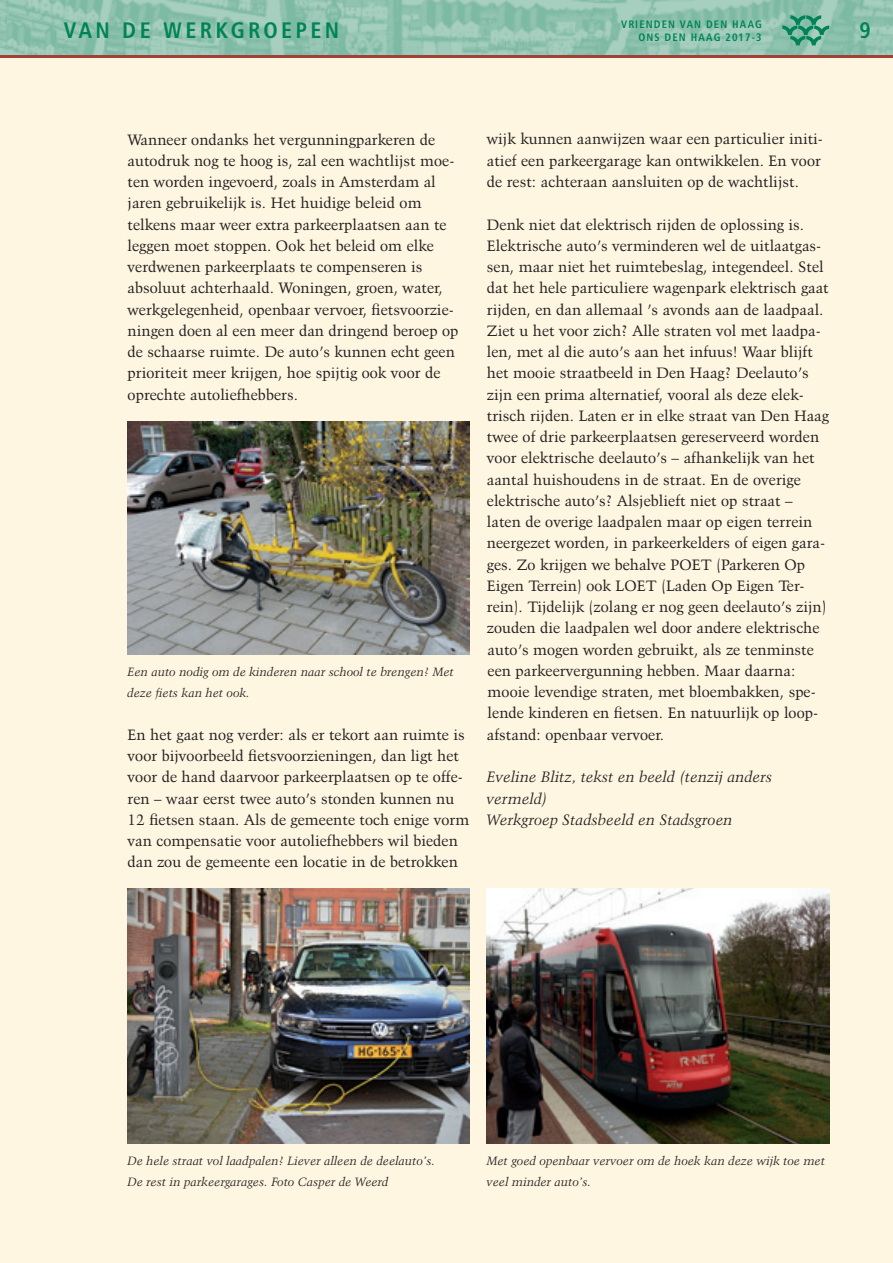
<style>
.page{position:relative;width:893px;height:1263px;background:#fef6e1}
.page>*{position:absolute;margin:0;border:0;box-sizing:border-box;transform-origin:0 0}
.t1{font:22.5px "Humanist 777 BT Bold Condensed B";letter-spacing:.15em;color:#008457}
.t2{font:15px/21.3px "Kuenstler 480 BT";letter-spacing:.01em;color:#231f20}
.t3{font:italic 15px/21.3px "Kuenstler 480 BT";letter-spacing:.01em;color:#231f20}
.t4{font:italic 12px/21.3px "Kuenstler 480 BT";letter-spacing:.01em;color:#231f20}
.t5{font:10.8px/12.8px "Humanist 777 BT Bold Condensed B";letter-spacing:.1em;color:#008457;text-align:right}
</style>
<div class="page">
<img style="left:0;top:0;width:893px;height:55px">
<hr style="left:0;top:55px;width:893px;height:2px;background:#a44137">
<img style="left:128px;top:421px;width:342px;height:234px">
<img style="left:127px;top:889px;width:343px;height:255px">
<img style="left:487px;top:889px;width:342px;height:255px">
<svg style="left:782px;top:15px;width:47px;height:30px"></svg>
<h1 class="t1" style="left:64px;top:16px;width:277px">VAN DE WERKGROEPEN</h1>
<p class="t5" style="left:621px;top:18px;width:142px">VRIENDEN VAN DEN HAAG<br>ONS DEN HAAG 2017-3</p>
<h1 class="t1" style="left:860px;top:16px;width:13px">9</h1>
<p class="t2" style="left:128px;top:128px;width:332px">Wanneer ondanks het vergunningparkeren de autodruk nog te hoog is, zal een wachtlijst moe&shy;ten worden ingevoerd, zoals in Amsterdam al jaren gebruikelijk is. Het huidige beleid om telkens maar weer extra parkeerplaatsen aan te leggen moet stoppen. Ook het beleid om elke verdwenen parkeerplaats te compenseren is absoluut achterhaald. Woningen, groen, water, werkgelegenheid, openbaar vervoer, fietsvoorzie&shy;ningen doen al een meer dan dringend beroep op de schaarse ruimte. De auto’s kunnen echt geen prioriteit meer krijgen, hoe spijtig ook voor de oprechte autoliefhebbers.</p>
<p class="t4" style="left:128px;top:661px;width:328px">Een auto nodig om de kinderen naar school te brengen? Met deze fiets kan het ook.</p>
<p class="t2" style="left:128px;top:724px;width:343px">En het gaat nog verder: als er tekort aan ruimte is voor bijvoorbeeld fietsvoorzieningen, dan ligt het voor de hand daarvoor parkeerplaatsen op te offe&shy;ren – waar eerst twee auto’s stonden kunnen nu 12 fietsen staan. Als de gemeente toch enige vorm van compensatie voor autoliefhebbers wil bieden dan zou de gemeente een locatie in de betrokken</p>
<p class="t2" style="left:487px;top:128px;width:338px">wijk kunnen aanwijzen waar een particulier initi&shy;atief een parkeergarage kan ontwikkelen. En voor de rest: achteraan aansluiten op de wachtlijst.</p>
<p class="t2" style="left:487px;top:213px;width:343px">Denk niet dat elektrisch rijden de oplossing is.<br>Elektrische auto’s verminderen wel de uitlaatgas&shy;sen, maar niet het ruimtebeslag, integendeel. Stel dat het hele particuliere wagenpark elektrisch gaat rijden, en dan allemaal ’s avonds aan de laadpaal.<br>Ziet u het voor zich? Alle straten vol met laadpa&shy;len, met al die auto’s aan het infuus! Waar blijft het mooie straatbeeld in Den Haag? Deelauto’s zijn een prima alternatief, vooral als deze elek&shy;trisch rijden. Laten er in elke straat van Den Haag twee of drie parkeerplaatsen gereserveerd worden voor elektrische deelauto’s – afhankelijk van het aantal huishoudens in de straat. En de overige elektrische auto’s? Alsjeblieft niet op straat – laten de overige laadpalen maar op eigen terrein neergezet worden, in parkeerkelders of eigen gara&shy;ges. Zo krijgen we behalve POET (Parkeren Op Eigen Terrein) ook LOET (Laden Op Eigen Ter&shy;rein). Tijdelijk (zolang er nog geen deelauto’s zijn) zouden die laadpalen wel door andere elektrische auto’s mogen worden gebruikt, als ze tenminste een parkeervergunning hebben. Maar daarna: mooie levendige straten, met bloembakken, spe&shy;lende kinderen en fietsen. En natuurlijk op loop&shy;afstand: openbaar vervoer.</p>
<p class="t3" style="left:487px;top:766px;width:287px">Eveline Blitz, tekst en beeld (tenzij anders vermeld)<br>Werkgroep Stadsbeeld en Stadsgroen</p>
<p class="t4" style="left:128px;top:1150px;width:309px">De hele straat vol laadpalen? Liever alleen de deelauto’s.<br>De rest in parkeergarages. Foto Casper de Weerd</p>
<p class="t4" style="left:487px;top:1150px;width:340px">Met goed openbaar vervoer om de hoek kan deze wijk toe met veel minder auto’s.</p>
</div>
